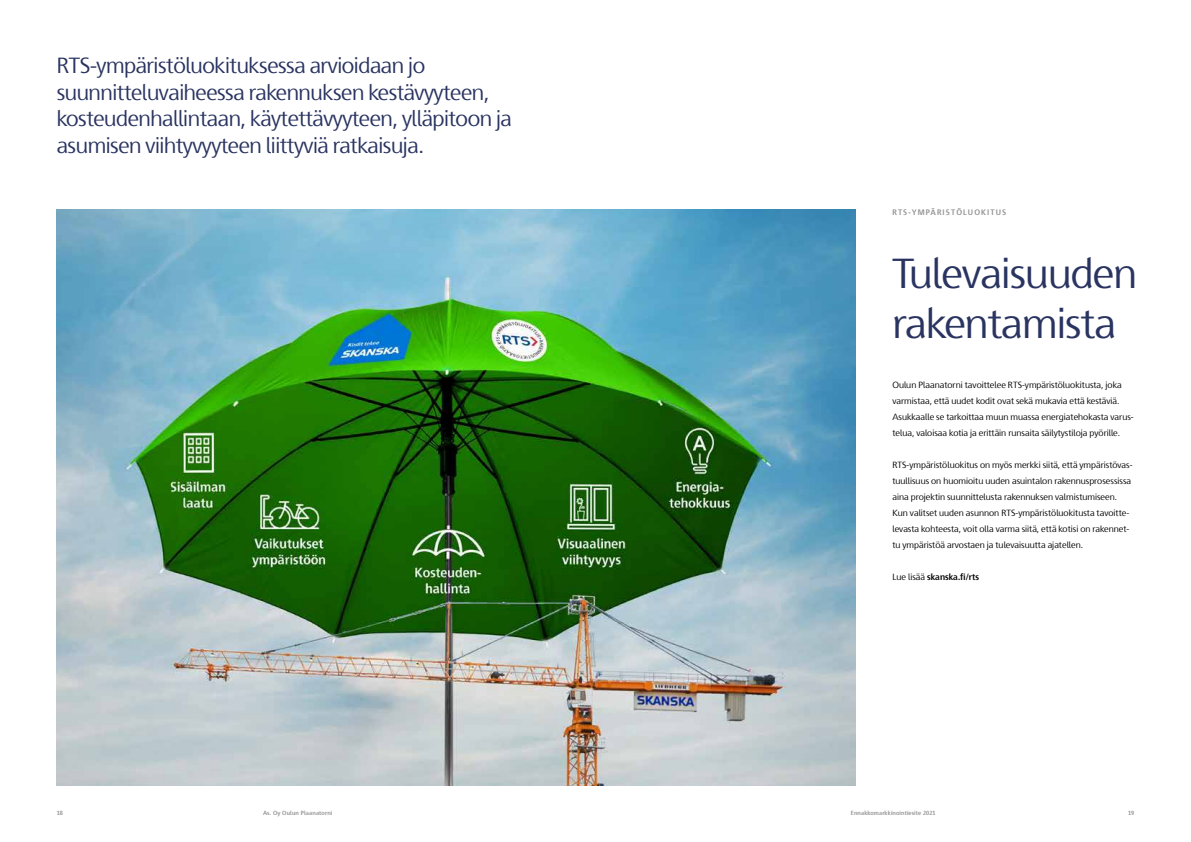
<style>
.page{position:relative;width:1191px;height:842px;background:#fff}
.page>*{position:absolute;margin:0;border:0;box-sizing:border-box;transform-origin:0 0}
.t1{font:42px/50.4px "Skanska Sans Pro";letter-spacing:-.02em;color:#2a3461}
.t2{font:22px/26.5px "Skanska Sans Pro";letter-spacing:-.02em;color:#2a3461}
.t3{font:9px/16px "Skanska Sans Pro";color:#000}
.t4{font:700 9px "Skanska Sans Pro";color:#000}
.t5{font:700 8px "Skanska Sans Pro";letter-spacing:.135em;color:#939393}
.t6{font:700 6px "Skanska Sans Pro";letter-spacing:.02em;color:#939393}
.s1{font-weight:400}
</style>
<div class="page">
<img style="left:57px;top:209px;width:798px;height:576px">
<h2 class="t2" style="left:57px;top:52px;width:457px">RTS-ympäristöluokituksessa arvioidaan jo suunnitteluvaiheessa rakennuksen kestävyyteen, kosteudenhallintaan, käytettävyyteen, ylläpitoon ja asumisen viihtyvyyteen liittyviä ratkaisuja.</h2>
<p class="t5" style="left:892px;top:208px;width:115px">RTS-YMPÄRISTÖLUOKITUS</p>
<h1 class="t1" style="left:892px;top:248px;width:246px">Tulevaisuuden rakentamista</h1>
<p class="t3" style="left:892px;top:377px;width:243px">Oulun Plaanatorni tavoittelee RTS-ympäristöluokitusta, joka varmistaa, että uudet kodit ovat sekä mukavia että kestäviä.<br>Asukkaalle se tarkoittaa muun muassa energiatehokasta varus&shy;telua, valoisaa kotia ja erittäin runsaita säilytystiloja pyörille.</p>
<p class="t3" style="left:892px;top:457px;width:242px">RTS-ympäristöluokitus on myös merkki siitä, että ympäristövas&shy;tuullisuus on huomioitu uuden asuintalon rakennusprosessissa aina projektin suunnittelusta rakennuksen valmistumiseen.<br>Kun valitset uuden asunnon RTS-ympäristöluokitusta tavoitte&shy;levasta kohteesta, voit olla varma siitä, että kotisi on rakennet&shy;tu ympäristöä arvostaen ja tulevaisuutta ajatellen.</p>
<p class="t4" style="left:892px;top:571px;width:88px"><span class="s1">Lue lisää</span> skanska.fi/rts</p>
<p class="t6" style="left:57px;top:810px;width:8px">18</p>
<p class="t6" style="left:263px;top:810px;width:71px">As. Oy Oulun Plaanatorni</p>
<p class="t6" style="left:851px;top:810px;width:86px">Ennakkomarkkinointiesite 2021</p>
<p class="t6" style="left:1128px;top:810px;width:8px">19</p>
</div>
